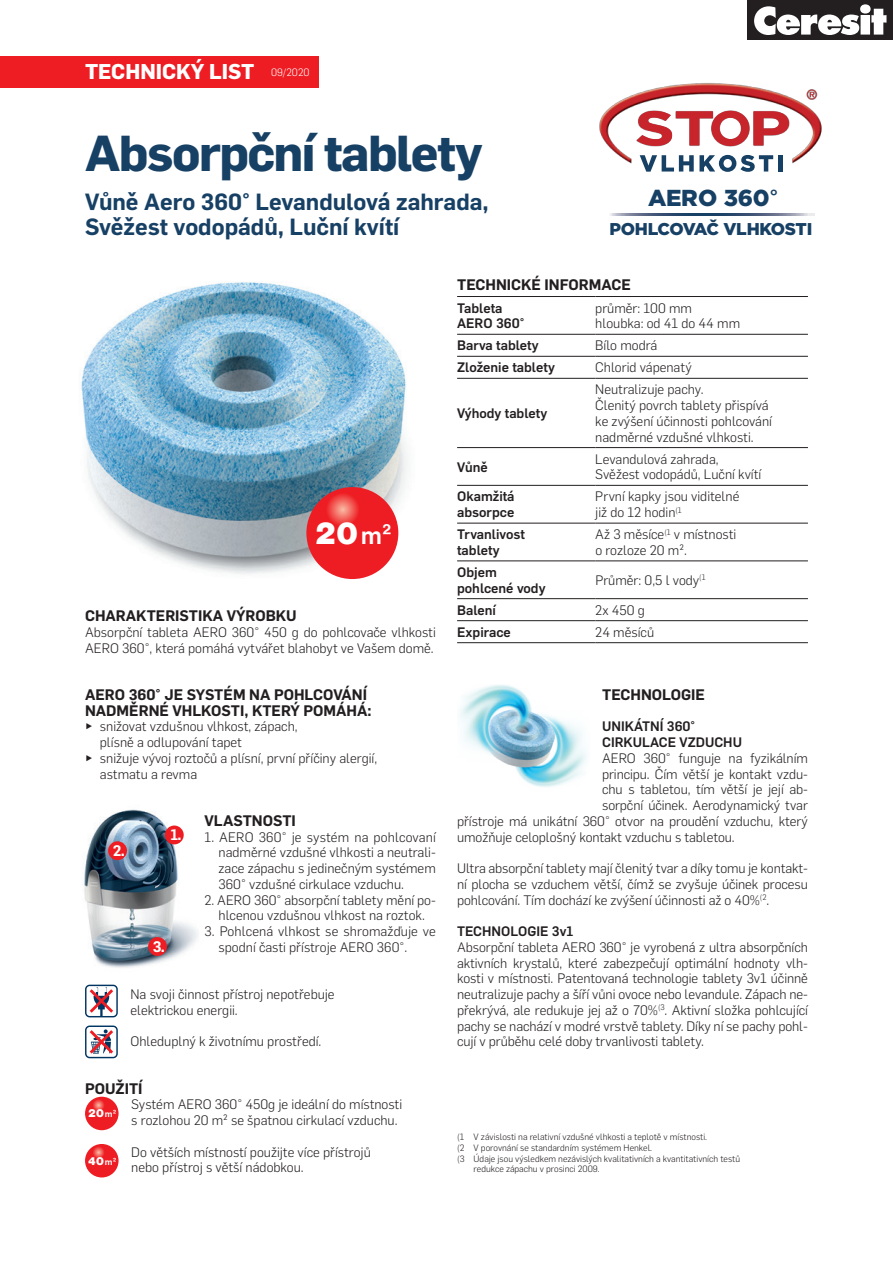
<style>
.page{position:relative;width:893px;height:1263px;background:#fff}
.page>*{position:absolute;margin:0;border:0;box-sizing:border-box;transform-origin:0 0}
.t1{font:700 49.5px "Flama";letter-spacing:-.03em;color:#174065}
.t2{font:31.8px "Nimbus Sans DOT Blac";color:#fff}
.t3{font:900 23.1px "Gotham";letter-spacing:-.015em;color:#174065}
.t4{font:600 22.95px/24.9px "Flama";color:#174065}
.t5{font:700 21px "Flama";color:#fff}
.t6{font:900 17.1px "Gotham";letter-spacing:-.02em;color:#174065}
.t7{font:600 15px/15.8px "Flama";color:#231f20}
.t8{font:600 15px "Flama";color:#fff}
.t9{font:300 13.5px/15.8px "Flama";color:#231f20}
.t10{font:500 13.5px/15.8px "Flama";color:#231f20}
.t11{font:11.55px "Nimbus Sans DOT Blac";color:#fff}
.t12{font:300 9px "Flama";color:#231f20}
.s1{font-family:"Nimbus Sans DOT";font-weight:700;font-size:25.5px}
.s2{font-family:"Nimbus Sans DOT";font-weight:700;font-size:9.3px}
</style>
<div class="page">
<img style="left:81px;top:282px;width:327px;height:297px">
<div style="left:85px;top:985px;width:33px;height:32px;border:1px solid #003562;border-radius:4px"></div>
<svg style="left:90px;top:987px;width:23px;height:29px"></svg>
<div style="left:85px;top:1025px;width:33px;height:33px;border:1px solid #003562;border-radius:4px"></div>
<svg style="left:90px;top:1029px;width:23px;height:24px"></svg>
<div style="left:85px;top:1097px;width:34px;height:33px;background:#ee1d23;border-radius:50%"></div>
<svg style="left:91px;top:1098px;width:14px;height:13px"></svg>
<div style="left:85px;top:1144px;width:34px;height:33px;background:#ee1d23;border-radius:50%"></div>
<svg style="left:91px;top:1145px;width:14px;height:14px"></svg>
<img style="left:460px;top:685px;width:127px;height:102px">
<hr style="left:457px;top:296px;width:138px;height:1px;background:#231f20">
<hr style="left:595px;top:296px;width:213px;height:1px;background:#231f20">
<hr style="left:457px;top:334px;width:138px;height:1px;background:#231f20">
<hr style="left:595px;top:334px;width:213px;height:1px;background:#231f20">
<hr style="left:457px;top:356px;width:138px;height:1px;background:#231f20">
<hr style="left:595px;top:356px;width:213px;height:1px;background:#231f20">
<hr style="left:457px;top:378px;width:138px;height:1px;background:#231f20">
<hr style="left:595px;top:378px;width:213px;height:1px;background:#231f20">
<hr style="left:457px;top:447px;width:138px;height:1px;background:#231f20">
<hr style="left:595px;top:447px;width:213px;height:1px;background:#231f20">
<hr style="left:457px;top:485px;width:138px;height:1px;background:#231f20">
<hr style="left:595px;top:485px;width:213px;height:1px;background:#231f20">
<hr style="left:457px;top:523px;width:138px;height:1px;background:#231f20">
<hr style="left:595px;top:523px;width:213px;height:1px;background:#231f20">
<hr style="left:457px;top:561px;width:138px;height:1px;background:#231f20">
<hr style="left:595px;top:561px;width:213px;height:1px;background:#231f20">
<hr style="left:457px;top:598px;width:138px;height:1px;background:#231f20">
<hr style="left:595px;top:598px;width:213px;height:1px;background:#231f20">
<hr style="left:457px;top:620px;width:138px;height:1px;background:#231f20">
<hr style="left:595px;top:620px;width:213px;height:1px;background:#231f20">
<hr style="left:457px;top:642px;width:138px;height:1px;background:#231f20">
<hr style="left:595px;top:642px;width:213px;height:1px;background:#231f20">
<img style="left:610px;top:39px;width:254px;height:177px">
<img style="left:610px;top:183px;width:231px;height:13px">
<img style="left:599px;top:61px;width:247px;height:122px">
<svg style="left:640px;top:155px;width:133px;height:17px"></svg>
<div style="left:778px;top:155px;width:5px;height:17px;background:#174065"></div>
<svg style="left:637px;top:111px;width:152px;height:35px"></svg>
<svg style="left:610px;top:213px;width:204px;height:2px"></svg>
<div style="left:0;top:56px;width:319px;height:31px;background:#ee1d23"></div>
<div style="left:306px;top:487px;width:92px;height:92px;background:#ee1d23;border-radius:50%"></div>
<svg style="left:324px;top:490px;width:37px;height:38px"></svg>
<div style="left:748px;top:0;width:145px;height:39px;background:#231f20"></div>
<svg style="left:754px;top:4px;width:132px;height:31px"></svg>
<img style="left:84px;top:809px;width:114px;height:159px">
<div style="left:108px;top:841px;width:19px;height:19px;background:#ee1d23;border-radius:50%"></div>
<div style="left:165px;top:825px;width:19px;height:19px;background:#ee1d23;border-radius:50%"></div>
<div style="left:148px;top:937px;width:19px;height:19px;background:#ee1d23;border-radius:50%"></div>
<h3 class="t5" style="left:85px;top:56px;width:226px">TECHNICKÝ LIST <sup>09/2020</sup></h3>
<h1 class="t1" style="left:85px;top:118px;width:399px">Absorpční tablety</h1>
<h3 class="t4" style="left:85px;top:187px;width:405px">Vůně Aero 360° Levandulová zahrada,<br>Svěžest vodopádů, Luční kvítí</h3>
<h3 class="t3" style="left:648px;top:182px;width:133px">AERO 360 ˚</h3>
<p class="t6" style="left:609px;top:217px;width:204px">POHLCOVAČ VLHKOSTI</p>
<h2 class="t2" style="left:315px;top:514px;width:79px">20<span class="s1">m²</span></h2>
<p class="t7" style="left:85px;top:607px;width:213px">CHARAKTERISTIKA VÝROBKU</p>
<p class="t9" style="left:85px;top:623px;width:352px">Absorpční tableta AERO 360° 450 g do pohlcovače vlhkosti<br>AERO 360°, která pomáhá vytvářet blahobyt ve Vašem domě.</p>
<p class="t7" style="left:85px;top:685px;width:288px">AERO 360° JE SYSTÉM NA POHLCOVÁNÍ<br>NADMĚRNÉ VHLKOSTI, KTERÝ POMÁHÁ:</p>
<p class="t9" style="left:85px;top:718px;width:214px">► snižovat vzdušnou vlhkost, zápach,</p>
<p class="t9" style="left:100px;top:734px;width:144px">plísně a odlupování tapet</p>
<p class="t9" style="left:85px;top:749px;width:294px">► snižuje vývoj roztočů a plísní, první příčiny alergií,</p>
<p class="t9" style="left:100px;top:765px;width:99px">astmatu a revma</p>
<p class="t7" style="left:205px;top:811px;width:93px">VLASTNOSTI</p>
<p class="t9" style="left:219px;top:828px;width:219px;text-align:justify;text-indent:-14px">1. AERO 360° je systém na pohlcovaní nadměrné vzdušné vlhkosti a neutrali&shy;zace zápachu s jedinečným systémem 360° vzdušné cirkulace vzduchu.</p>
<p class="t9" style="left:205px;top:891px;width:233px;text-align:center">2. AERO 360° absorpční tablety mění po&shy;hlcenou vzdušnou vlhkost na roztok.</p>
<p class="t9" style="left:219px;top:923px;width:219px;text-indent:-14px">3. Pohlcená vlhkost se shromažďuje ve spodní časti přístroje AERO 360°.</p>
<p class="t9" style="left:131px;top:986px;width:206px">Na svoji činnost přístroj nepotřebuje elektrickou energii.</p>
<p class="t9" style="left:131px;top:1033px;width:192px">Ohleduplný k životnímu prostředí.</p>
<p class="t7" style="left:85px;top:1079px;width:59px">POUŽITÍ</p>
<p class="t11" style="left:88px;top:1107px;width:30px">20<span class="s2">m²</span></p>
<p class="t9" style="left:131px;top:1096px;width:272px">Systém AERO 360° 450g je ideální do místnosti s rozlohou 20 m² se špatnou cirkulací vzduchu.</p>
<p class="t11" style="left:88px;top:1154px;width:30px">40<span class="s2">m²</span></p>
<p class="t9" style="left:131px;top:1143px;width:241px">Do větších místností použijte více přístrojů nebo přístroj s větší nádobkou.</p>
<p class="t8" style="left:170px;top:824px;width:13px">1.</p>
<p class="t8" style="left:113px;top:840px;width:14px">2.</p>
<p class="t8" style="left:153px;top:935px;width:14px">3.</p>
<p class="t7" style="left:457px;top:276px;width:175px">TECHNICKÉ INFORMACE</p>
<p class="t10" style="left:457px;top:299px;width:69px">Tableta<br>AERO 360°</p>
<p class="t9" style="left:595px;top:299px;width:146px">průměr: 100 mm hloubka: od 41 do 44 mm</p>
<p class="t10" style="left:457px;top:337px;width:83px">Barva tablety</p>
<p class="t9" style="left:595px;top:337px;width:63px">Bílo modrá</p>
<p class="t10" style="left:457px;top:359px;width:99px">Zloženie tablety</p>
<p class="t9" style="left:595px;top:359px;width:98px">Chlorid vápenatý</p>
<p class="t10" style="left:457px;top:404px;width:92px">Výhody tablety</p>
<p class="t9" style="left:595px;top:381px;width:178px">Neutralizuje pachy.<br>Členitý povrch tablety přispívá ke zvýšení účinnosti pohlcování nadměrné vzdušné vlhkosti.</p>
<p class="t10" style="left:457px;top:458px;width:32px">Vůně</p>
<p class="t9" style="left:595px;top:450px;width:168px">Levandulová zahrada,<br>Svěžest vodopádů, Luční kvítí</p>
<p class="t10" style="left:457px;top:488px;width:59px">Okamžitá absorpce</p>
<p class="t9" style="left:595px;top:488px;width:146px">První kapky jsou viditelné již do 12 hodin<sup>(1</sup></p>
<p class="t10" style="left:457px;top:525px;width:69px">Trvanlivost tablety</p>
<p class="t9" style="left:595px;top:526px;width:143px">Až 3 měsíce<sup>(1</sup> v místnosti o rozloze 20 m².</p>
<p class="t10" style="left:457px;top:563px;width:90px">Objem pohlcené vody</p>
<p class="t9" style="left:595px;top:571px;width:112px">Průměr: 0,5 l vody<sup>(1</sup></p>
<p class="t10" style="left:457px;top:601px;width:40px">Balení</p>
<p class="t9" style="left:595px;top:601px;width:51px">2x 450 g</p>
<p class="t10" style="left:457px;top:623px;width:55px">Expirace</p>
<p class="t9" style="left:595px;top:623px;width:60px">24 měsíců</p>
<p class="t7" style="left:602px;top:685px;width:104px">TECHNOLOGIE</p>
<p class="t10" style="left:602px;top:718px;width:141px">UNIKÁTNÍ 360°<br>CIRKULACE VZDUCHU</p>
<p class="t9" style="left:602px;top:749px;width:207px">AERO 360° funguje na fyzikálním</p>
<p class="t9" style="left:602px;top:765px;width:207px">principu. Čím větší je kontakt vzdu-</p>
<p class="t9" style="left:602px;top:781px;width:207px">chu s tabletou, tím větší je její ab-</p>
<p class="t9" style="left:602px;top:797px;width:207px">sorpční účinek. Aerodynamický tvar</p>
<p class="t9" style="left:457px;top:812px;width:352px">přístroje má unikátní 360° otvor na proudění vzduchu, který</p>
<p class="t9" style="left:457px;top:828px;width:279px">umožňuje celoplošný kontakt vzduchu s tabletou.</p>
<p class="t9" style="left:457px;top:860px;width:352px;text-align:justify">Ultra absorpční tablety mají členitý tvar a díky tomu je kontakt&shy;ní plocha se vzduchem větší, čímž se zvyšuje účinek procesu pohlcování. Tím dochází ke zvýšení účinnosti až o 40%<sup>(2</sup>.</p>
<p class="t10" style="left:457px;top:922px;width:118px">TECHNOLOGIE 3v1</p>
<p class="t9" style="left:457px;top:938px;width:352px;text-align:justify">Absorpční tableta AERO 360° je vyrobená z ultra absorpčních aktivních krystalů, které zabezpečují optimální hodnoty vlh&shy;kosti v místnosti. Patentovaná technologie tablety 3v1 účinně neutralizuje pachy a šíří vůni ovoce nebo levandule. Zápach ne&shy;překrývá, ale redukuje jej až o 70%<sup>(3</sup>. Aktivní složka pohlcující pachy se nachází v modré vrstvě tablety. Díky ní se pachy pohl&shy;cují v průběhu celé doby trvanlivosti tablety.</p>
<p class="t12" style="left:457px;top:1131px;width:251px">(1 V závislosti na relativní vzdušné vlhkosti a teplotě v místnosti.</p>
<p class="t12" style="left:457px;top:1141px;width:197px">(2 V porovnání se standardním systémem Henkel.</p>
<p class="t12" style="left:457px;top:1152px;width:284px">(3 Údaje jsou výsledkem nezávislých kvalitativních a kvantitativních testů</p>
<p class="t12" style="left:474px;top:1163px;width:128px">redukce zápachu v prosinci 2009.</p>
</div>
